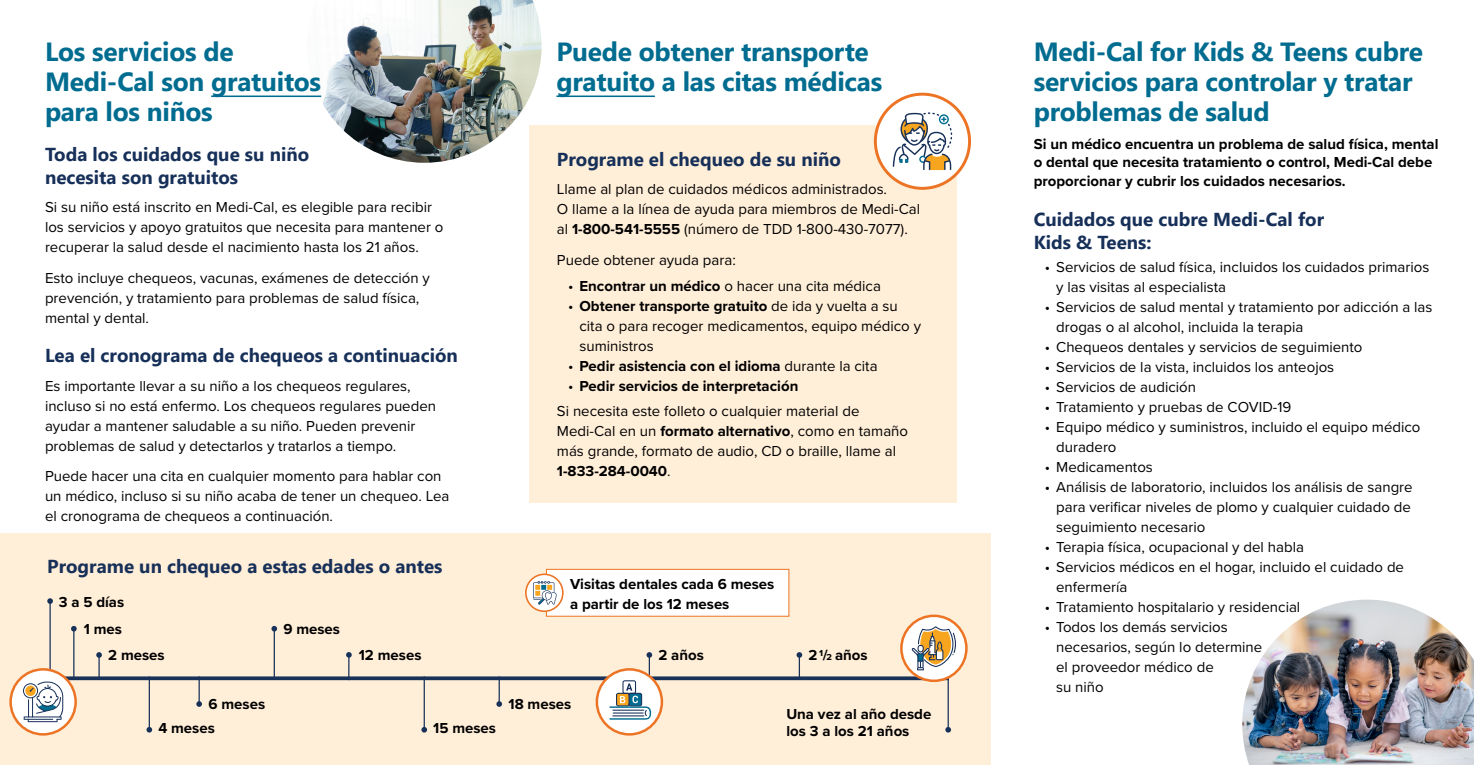
<style>
.page{position:relative;width:1474px;height:765px;background:#fff}
.page>*{position:absolute;margin:0;border:0;box-sizing:border-box;transform-origin:0 0}
.t1{font:700 26.25px/30px "Segoe UI";letter-spacing:-.01em;color:#006c90}
.t2{font:700 18.75px/23px "Segoe UI";color:#173059}
.t3{font:15px/20px "Proxima Nova";color:#000}
.t4{font:700 15px/18.8px "Proxima Nova";color:#000}
.s1{font-weight:700}
.s2{font-weight:400}
</style>
<div class="page">
<img style="left:307px;top:0;width:235px;height:163px">
<img style="left:1242px;top:600px;width:232px;height:165px">
<div style="left:0;top:533px;width:990px;height:232px;background:#ffeed8"></div>
<hr style="left:556px;top:96px;width:99px;height:1px;background:#006c90">
<hr style="left:211px;top:96px;width:110px;height:1px;background:#006c90">
<div style="left:529px;top:126px;width:427px;height:377px;background:#ffeed8"></div>
<div style="left:875px;top:94px;width:94px;height:94px;background:#fff;border-radius:50%"></div>
<div style="left:874px;top:93px;width:97px;height:97px;border:3px solid #ec7424;border-radius:50%"></div>
<svg style="left:893px;top:112px;width:59px;height:58px"></svg>
<svg style="left:64px;top:676px;width:883px;height:4px;background:#314666"></svg>
<hr style="left:49px;top:601px;width:2px;height:84px;background:#173159">
<svg style="left:47px;top:598px;width:6px;height:6px"></svg>
<hr style="left:73px;top:629px;width:1px;height:49px;background:#173159">
<svg style="left:71px;top:626px;width:6px;height:6px"></svg>
<hr style="left:149px;top:676px;width:1px;height:54px;background:#173159">
<svg style="left:146px;top:727px;width:6px;height:6px"></svg>
<hr style="left:947px;top:676px;width:2px;height:54px;background:#173159">
<svg style="left:945px;top:727px;width:6px;height:6px"></svg>
<hr style="left:424px;top:676px;width:1px;height:54px;background:#173159">
<svg style="left:421px;top:727px;width:6px;height:6px"></svg>
<svg style="left:11px;top:669px;width:65px;height:65px;background:#fbeee6"></svg>
<div style="left:9px;top:668px;width:68px;height:68px;border:2px solid #ec7424;border-radius:50%"></div>
<svg style="left:23px;top:682px;width:40px;height:40px;background:#c0c5c9"></svg>
<hr style="left:98px;top:655px;width:2px;height:23px;background:#173159">
<svg style="left:96px;top:652px;width:6px;height:6px"></svg>
<hr style="left:274px;top:629px;width:1px;height:49px;background:#173159">
<svg style="left:271px;top:626px;width:6px;height:6px"></svg>
<hr style="left:649px;top:655px;width:1px;height:50px;background:#173159">
<svg style="left:646px;top:652px;width:6px;height:6px"></svg>
<svg style="left:796px;top:652px;width:6px;height:26px"></svg>
<svg style="left:196px;top:676px;width:6px;height:31px"></svg>
<svg style="left:496px;top:676px;width:6px;height:31px"></svg>
<svg style="left:346px;top:652px;width:6px;height:28px"></svg>
<svg style="left:597px;top:669px;width:65px;height:65px;background:#fcefe6"></svg>
<div style="left:596px;top:668px;width:67px;height:68px;border:2px solid #ec7424;border-radius:50%"></div>
<svg style="left:609px;top:680px;width:42px;height:40px;background:#b7c5c8"></svg>
<svg style="left:901px;top:616px;width:65px;height:65px"></svg>
<div style="left:900px;top:615px;width:68px;height:67px;border:2px solid #ec7424;border-radius:50%"></div>
<svg style="left:912px;top:626px;width:45px;height:44px;background:#cdbb9c"></svg>
<div style="left:546px;top:569px;width:243px;height:47px;background:#fff"></div>
<div style="left:546px;top:569px;width:243px;height:48px;border:1px solid #ec7424"></div>
<svg style="left:526px;top:574px;width:37px;height:37px"></svg>
<div style="left:525px;top:574px;width:39px;height:38px;border:2px solid #ec7424;border-radius:50%"></div>
<svg style="left:533px;top:581px;width:24px;height:24px"></svg>
<h1 class="t1" style="left:45px;top:37px;width:278px">Los servicios de<br>Medi-Cal son gratuitos para los niños</h1>
<h2 class="t2" style="left:45px;top:143px;width:266px">Toda los cuidados que su niño necesita son gratuitos</h2>
<p class="t3" style="left:45px;top:196px;width:400px">Si su niño está inscrito en Medi-Cal, es elegible para recibir los servicios y apoyo gratuitos que necesita para mantener o recuperar la salud desde el nacimiento hasta los 21 años.</p>
<p class="t3" style="left:45px;top:267px;width:386px">Esto incluye chequeos, vacunas, exámenes de detección y prevención, y tratamiento para problemas de salud física, mental y dental.</p>
<h2 class="t2" style="left:45px;top:344px;width:414px">Lea el cronograma de chequeos a continuación</h2>
<p class="t3" style="left:45px;top:375px;width:393px">Es importante llevar a su niño a los chequeos regulares, incluso si no está enfermo. Los chequeos regulares pueden ayudar a mantener saludable a su niño. Pueden prevenir problemas de salud y detectarlos y tratarlos a tiempo.</p>
<p class="t3" style="left:45px;top:466px;width:406px">Puede hacer una cita en cualquier momento para hablar con un médico, incluso si su niño acaba de tener un chequeo. Lea el cronograma de chequeos a continuación.</p>
<h2 class="t2" style="left:47px;top:555px;width:397px">Programe un chequeo a estas edades o antes</h2>
<p class="t4" style="left:59px;top:592px;width:67px">3 a 5 días</p>
<p class="t4" style="left:84px;top:619px;width:40px">1 mes</p>
<p class="t4" style="left:283px;top:619px;width:58px">9 meses</p>
<p class="t4" style="left:108px;top:646px;width:58px">2 meses</p>
<p class="t4" style="left:359px;top:646px;width:64px">12 meses</p>
<h1 class="t1" style="left:556px;top:37px;width:327px">Puede obtener transporte gratuito a las citas médicas</h1>
<h1 class="t1" style="left:1034px;top:37px;width:391px">Medi-Cal for Kids &amp; Teens cubre servicios para controlar y tratar problemas de salud</h1>
<h3 class="t4" style="left:1034px;top:134px;width:406px">Si un médico encuentra un problema de salud física, mental o dental que necesita tratamiento o control, Medi-Cal debe proporcionar y cubrir los cuidados necesarios.</h3>
<h2 class="t2" style="left:1034px;top:208px;width:292px">Cuidados que cubre Medi-Cal for<br>Kids &amp; Teens:</h2>
<p class="t3" style="left:1056px;top:256px;width:375px;text-indent:-11px">• Servicios de salud física, incluidos los cuidados primarios y las visitas al especialista</p>
<p class="t3" style="left:1056px;top:296px;width:378px;text-indent:-11px">• Servicios de salud mental y tratamiento por adicción a las drogas o al alcohol, incluida la terapia</p>
<p class="t3" style="left:1045px;top:336px;width:319px">• Chequeos dentales y servicios de seguimiento</p>
<p class="t3" style="left:1045px;top:356px;width:291px">• Servicios de la vista, incluidos los anteojos</p>
<p class="t3" style="left:1045px;top:376px;width:153px">• Servicios de audición</p>
<p class="t3" style="left:1045px;top:396px;width:248px">• Tratamiento y pruebas de COVID-19</p>
<p class="t3" style="left:1056px;top:416px;width:366px;text-indent:-11px">• Equipo médico y suministros, incluido el equipo médico duradero</p>
<p class="t3" style="left:1045px;top:456px;width:109px">• Medicamentos</p>
<p class="t3" style="left:1056px;top:476px;width:358px;text-align:justify;text-indent:-11px">• Análisis de laboratorio, incluidos los análisis de sangre para verificar niveles de plomo y cualquier cuidado de seguimiento necesario</p>
<p class="t3" style="left:1045px;top:536px;width:260px">• Terapia física, ocupacional y del habla</p>
<p class="t3" style="left:1056px;top:556px;width:349px;text-indent:-11px">• Servicios médicos en el hogar, incluido el cuidado de enfermería</p>
<p class="t3" style="left:1045px;top:596px;width:257px">• Tratamiento hospitalario y residencial</p>
<p class="t3" style="left:1056px;top:616px;width:207px;text-indent:-11px">• Todos los demás servicios necesarios, según lo determine el proveedor médico de<br>su niño</p>
<h2 class="t2" style="left:557px;top:148px;width:285px">Programe el chequeo de su niño</h2>
<p class="t3" style="left:557px;top:179px;width:365px">Llame al plan de cuidados médicos administrados.<br>O llame a la línea de ayuda para miembros de Medi-Cal al <span class="s1">1-800-541-5555</span> (número de TDD 1-800-430-7077).</p>
<p class="t3" style="left:557px;top:249px;width:180px">Puede obtener ayuda para:</p>
<p class="t3" style="left:568px;top:275px;width:314px">• <span class="s1">Encontrar un médico</span> o hacer una cita médica</p>
<p class="t3" style="left:579px;top:295px;width:343px;text-indent:-11px">• <span class="s1">Obtener transporte gratuito</span> de ida y vuelta a su cita o para recoger medicamentos, equipo médico y suministros</p>
<p class="t4" style="left:568px;top:356px;width:311px"><span class="s2">•</span> Pedir asistencia con el idioma <span class="s2">durante la cita</span></p>
<p class="t4" style="left:568px;top:376px;width:232px"><span class="s2">•</span> Pedir servicios de interpretación</p>
<p class="t3" style="left:557px;top:400px;width:353px">Si necesita este folleto o cualquier material de Medi-Cal en un <span class="s1">formato alternativo</span>, como en tamaño más grande, formato de audio, CD o braille, llame al <span class="s1">1-833-284-0040</span>.</p>
<p class="t4" style="left:570px;top:573px;width:206px;line-height:20px">Visitas dentales cada 6 meses a partir de los 12 meses</p>
<p class="t4" style="left:658px;top:646px;width:47px">2 años</p>
<p class="t4" style="left:808px;top:646px;width:61px">21/2 años</p>
<p class="t4" style="left:208px;top:694px;width:58px">6 meses</p>
<p class="t4" style="left:508px;top:694px;width:64px">18 meses</p>
<p class="t4" style="left:786px;top:705px;width:146px">Una vez al año desde</p>
<p class="t4" style="left:158px;top:718px;width:58px">4 meses</p>
<p class="t4" style="left:433px;top:718px;width:64px">15 meses</p>
<p class="t4" style="left:786px;top:721px;width:125px">los 3 a los 21 años</p>
</div>
